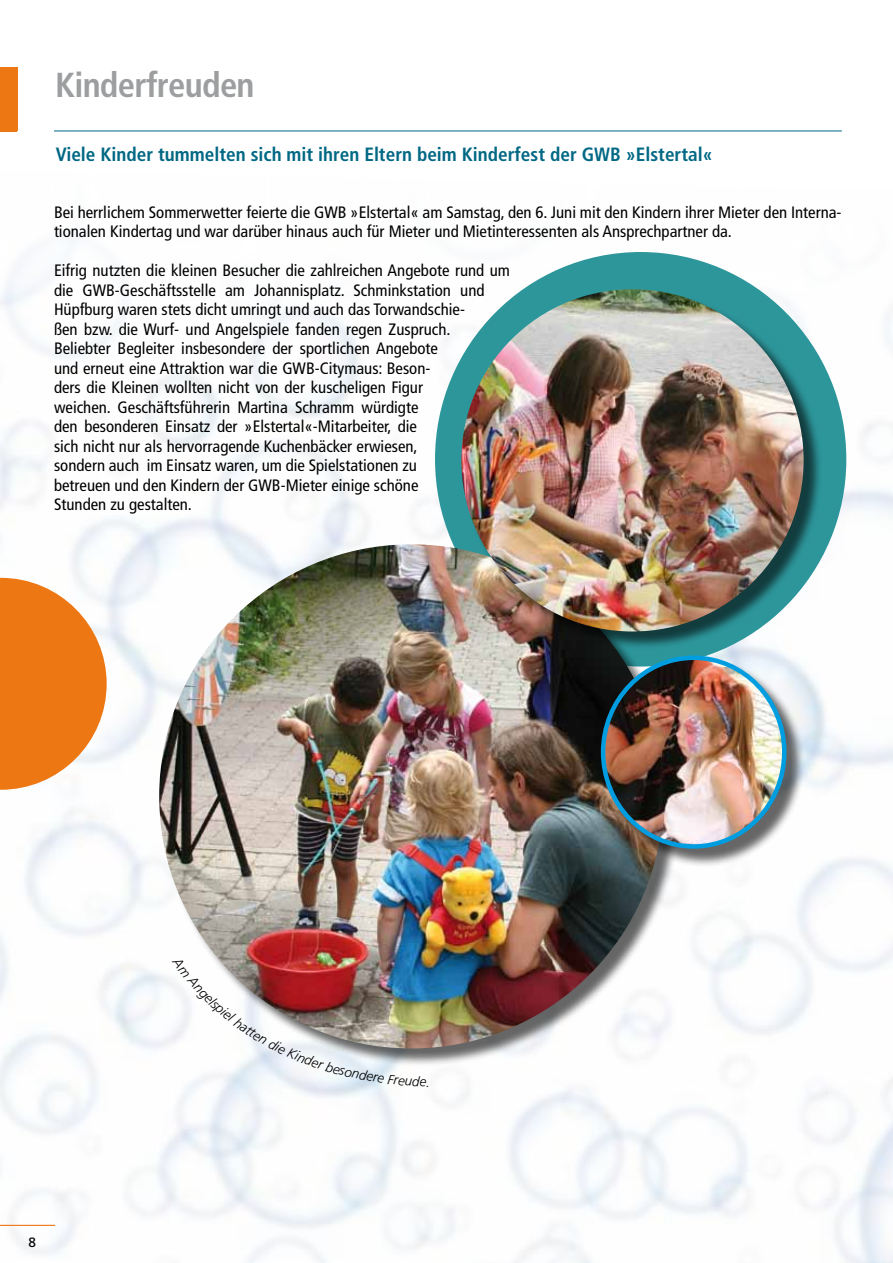
<style>
.page{position:relative;width:893px;height:1263px;background:#fff}
.page>*{position:absolute;margin:0;border:0;box-sizing:border-box;transform-origin:0 0}
.t1{font:700 condensed 34.65px "Frutiger";letter-spacing:-.02em;color:#9c9e9f}
.t2{font:700 condensed 19.2px "Frutiger";color:#006884}
.t3{font:condensed 16.5px/19.5px "Frutiger";color:#000}
.t4{font:13.5px "Frutiger";color:#000}
</style>
<div class="page">
<img style="left:0;top:236px;width:893px;height:1027px">
<div style="left:435px;top:252px;width:411px;height:414px;background:#2d969b;border-radius:50%"></div>
<div style="left:0;top:68px;width:16px;height:63px;background:#ed7713"></div>
<div style="left:0;top:67px;width:17px;height:63px;background:#ed7713"></div>
<hr style="left:54px;top:131px;width:788px;height:1px;background:#006884">
<div style="left:161px;top:547px;width:521px;height:520px;background:#000;opacity:.6"></div>
<img style="left:159px;top:544px;width:504px;height:504px;border-radius:252px">
<div style="left:464px;top:291px;width:358px;height:359px;background:#000;opacity:.6"></div>
<img style="left:461px;top:289px;width:343px;height:342px;border-radius:171px">
<div style="left:603px;top:658px;width:202px;height:209px;background:#000;opacity:.6"></div>
<img style="left:603px;top:658px;width:181px;height:188px">
<div style="left:601px;top:655px;width:185px;height:194px;border:4px solid #009ee0;border-radius:50%"></div>
<svg style="left:0;top:578px;width:107px;height:212px"></svg>
<hr style="left:0;top:1225px;width:55px;height:1px;background:#ed7713">
<img style="left:172px;top:956px;width:256px;height:131px">
<h1 class="t1" style="left:55px;top:64px;width:201px">Kinderfreuden</h1>
<p class="t2" style="left:56px;top:143px;width:658px">Viele Kinder tummelten sich mit ihren Eltern beim Kinderfest der GWB »Elstertal«</p>
<p class="t3" style="left:54px;top:202px;width:789px">Bei herrlichem Sommerwetter feierte die GWB »Elstertal« am Samstag, den 6. Juni mit den Kindern ihrer Mieter den Interna&shy;tionalen Kindertag und war darüber hinaus auch für Mieter und Mietinteressenten als Ansprechpartner da.</p>
<p class="t3" style="left:54px;top:261px;width:458px">Eifrig nutzten die kleinen Besucher die zahlreichen Angebote rund um die GWB-Geschäftsstelle am Johannisplatz. Schminkstation und Hüpfburg waren stets dicht umringt und auch das Torwandschie-<br>ßen bzw. die Wurf- und Angelspiele fanden regen Zuspruch.<br>Beliebter Begleiter insbesondere der sportlichen Angebote<br>und erneut eine Attraktion war die GWB-Citymaus: Beson-<br>ders die Kleinen wollten nicht von der kuscheligen Figur<br>weichen. Geschäftsführerin Martina Schramm würdigte<br>den besonderen Einsatz der »Elstertal«-Mitarbeiter, die<br>sich nicht nur als hervorragende Kuchenbäcker erwiesen,<br>sondern auch im Einsatz waren, um die Spielstationen zu<br>betreuen und den Kindern der GWB-Mieter einige schöne<br>Stunden zu gestalten.</p>
<p class="t4" style="left:28px;top:1234px;width:9px">8</p>
</div>
